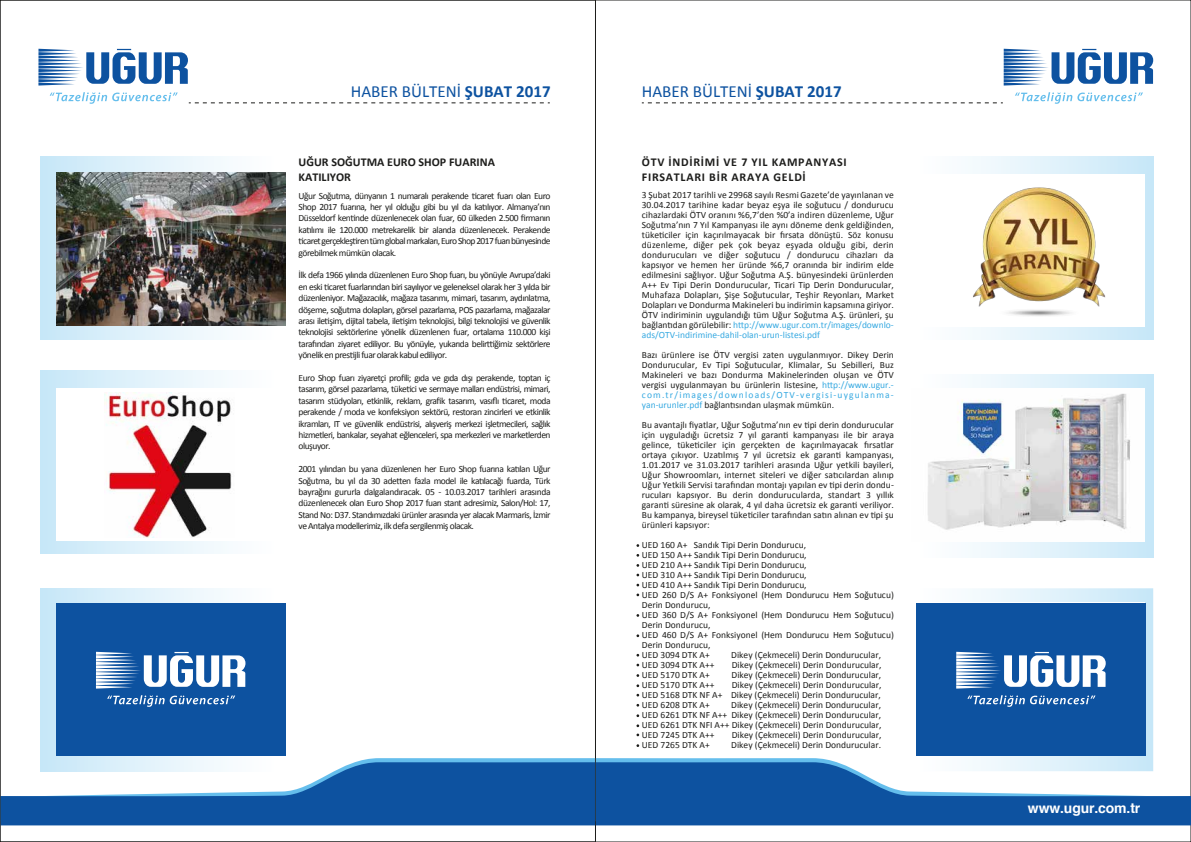
<style>
.page{position:relative;width:1191px;height:842px;background:#fff}
.page>*{position:absolute;margin:0;border:0;box-sizing:border-box;transform-origin:0 0}
.t1{font:17px "Calibri";color:#0d52a0}
.t2{font:700 14px "Helvetica";letter-spacing:-.01em;color:#fff}
.t3{font:700 12px/14.4px "Calibri";letter-spacing:.06em;color:#1d1d1b}
.t4{font:700 12px/14.4px "Calibri";color:#1d1d1b}
.t5{font:9.5px/10px "Calibri";color:#1d1d1b;text-align:justify}
.s1{font-weight:700}
.s2{color:#36a9e1}
</style>
<div class="page">
<div style="left:40px;top:370px;width:235px;height:183px;background:linear-gradient(to right,#c8e7f8,#fff)"></div>
<svg style="left:918px;top:588px;width:235px;height:183px"></svg>
<div style="left:40px;top:588px;width:235px;height:183px;background:linear-gradient(to right,#c8e7f8,#fff)"></div>
<div style="left:40px;top:156px;width:235px;height:183px;background:linear-gradient(to right,#c8e7f8,#fff)"></div>
<svg style="left:970px;top:156px;width:183px;height:183px"></svg>
<svg style="left:970px;top:374px;width:183px;height:183px"></svg>
<svg style="left:38px;top:49px;width:150px;height:37px"></svg>
<svg style="left:50px;top:92px;width:128px;height:12px"></svg>
<svg style="left:1003px;top:49px;width:150px;height:37px"></svg>
<svg style="left:1015px;top:92px;width:128px;height:12px"></svg>
<svg style="left:189px;top:102px;width:361px;height:1px"></svg>
<svg style="left:642px;top:102px;width:360px;height:1px"></svg>
<svg style="left:0;top:758px;width:1191px;height:67px"></svg>
<div style="left:915px;top:174px;width:229px;height:153px;background:#fff"></div>
<div style="left:56px;top:388px;width:230px;height:153px;background:#fff"></div>
<div style="left:56px;top:603px;width:230px;height:153px;background:#0d52a0"></div>
<svg style="left:96px;top:652px;width:149px;height:37px"></svg>
<svg style="left:107px;top:695px;width:128px;height:12px"></svg>
<div style="left:916px;top:603px;width:229px;height:153px;background:#0d52a0"></div>
<svg style="left:956px;top:652px;width:149px;height:37px"></svg>
<svg style="left:967px;top:695px;width:128px;height:12px"></svg>
<img style="left:56px;top:172px;width:229px;height:153px">
<img style="left:105px;top:392px;width:127px;height:146px">
<img style="left:973px;top:187px;width:133px;height:129px">
<img style="left:928px;top:389px;width:216px;height:153px">
<h1 class="t1" style="left:351px;top:81px;width:201px">HABER BÜLTENİ <span class="s1">ŞUBAT 2017</span></h1>
<h1 class="t1" style="left:642px;top:81px;width:201px">HABER BÜLTENİ <span class="s1">ŞUBAT 2017</span></h1>
<p class="t4" style="left:298px;top:154px;width:198px">UĞUR SOĞUTMA EURO SHOP FUARINA<br>KATILIYOR</p>
<p class="t5" style="left:298px;top:189px;width:253px;line-height:11.4px">Uğur Soğutma, dünyanın 1 numaralı perakende ticaret fuarı olan Euro Shop 2017 fuarına, her yıl olduğu gibi bu yıl da katılıyor. Almanya’nın Düsseldorf kentinde düzenlenecek olan fuar, 60 ülkeden 2.500 firmanın katılımı ile 120.000 metrekarelik bir alanda düzenlenecek. Perakende ticaret gerçekleştiren tüm global markaları, Euro Shop 2017 fuarı bünyesinde görebilmek mümkün olacak.</p>
<p class="t5" style="left:298px;top:269px;width:253px;line-height:11.4px">İlk defa 1966 yılında düzenlenen Euro Shop fuarı, bu yönüyle Avrupa’daki en eski ticaret fuarlarından biri sayılıyor ve geleneksel olarak her 3 yılda bir düzenleniyor. Mağazacılık, mağaza tasarımı, mimari, tasarım, aydınlatma, döşeme, soğutma dolapları, görsel pazarlama, POS pazarlama, mağazalar arası iletişim, dijital tabela, iletişim teknolojisi, bilgi teknolojisi ve güvenlik teknolojisi sektörlerine yönelik düzenlenen fuar, ortalama 110.000 kişi tarafından ziyaret ediliyor. Bu yönüyle, yukarıda belirttiğimiz sektörlere yönelik en prestijli fuar olarak kabul ediliyor.</p>
<p class="t5" style="left:298px;top:372px;width:253px;line-height:11.4px">Euro Shop fuarı ziyaretçi profili; gıda ve gıda dışı perakende, toptan iç tasarım, görsel pazarlama, tüketici ve sermaye malları endüstrisi, mimari, tasarım stüdyoları, etkinlik, reklam, grafik tasarım, vasıflı ticaret, moda perakende / moda ve konfeksiyon sektörü, restoran zincirleri ve etkinlik ikramları, IT ve güvenlik endüstrisi, alışveriş merkezi işletmecileri, sağlık hizmetleri, bankalar, seyahat eğlenceleri, spa merkezleri ve marketlerden oluşuyor.</p>
<p class="t5" style="left:298px;top:463px;width:253px;line-height:11.4px">2001 yılından bu yana düzenlenen her Euro Shop fuarına katılan Uğur Soğutma, bu yıl da 30 adetten fazla model ile katılacağı fuarda, Türk bayrağını gururla dalgalandıracak. 05 - 10.03.2017 tarihleri arasında düzenlenecek olan Euro Shop 2017 fuarı stant adresimiz, Salon/Hol: 17, Stand No: D37. Standımızdaki ürünler arasında yer alacak Marmaris, İzmir ve Antalya modellerimiz, ilk defa sergilenmiş olacak.</p>
<p class="t3" style="left:642px;top:154px;width:206px">ÖTV İNDİRİMİ VE 7 YIL KAMPANYASI<br>FIRSATLARI BİR ARAYA GELDİ</p>
<p class="t5" style="left:642px;top:189px;width:253px">3 Şubat 2017 tarihli ve 29968 sayılı Resmi Gazete’de yayınlanan ve 30.04.2017 tarihine kadar beyaz eşya ile soğutucu / dondurucu cihazlardaki ÖTV oranını %6,7’den %0’a indiren düzenleme, Uğur Soğutma’nın 7 Yıl Kampanyası ile aynı döneme denk geldiğinden, tüketiciler için kaçırılmayacak bir fırsata dönüştü. Söz konusu düzenleme, diğer pek çok beyaz eşyada olduğu gibi, derin dondurucuları ve diğer soğutucu / dondurucu cihazları da kapsıyor ve hemen her üründe %6,7 oranında bir indirim elde edilmesini sağlıyor. Uğur Soğutma A.Ş. bünyesindeki ürünlerden A++ Ev Tipi Derin Dondurucular, Ticari Tip Derin Dondurucular, Muhafaza Dolapları, Şişe Soğutucular, Teşhir Reyonları, Market Dolapları ve Dondurma Makineleri bu indirimin kapsamına giriyor.<br>ÖTV indiriminin uygulandığı tüm Uğur Soğutma A.Ş. ürünleri, şu bağlantıdan görülebilir: <span class="s2">http://www.ugur.com.tr/images/downlo&shy;ads/OTV-indirimine-dahil-olan-urun-listesi.pdf</span></p>
<p class="t5" style="left:642px;top:349px;width:253px">Bazı ürünlere ise ÖTV vergisi zaten uygulanmıyor. Dikey Derin Dondurucular, Ev Tipi Soğutucular, Klimalar, Su Sebilleri, Buz Makineleri ve bazı Dondurma Makinelerinden oluşan ve ÖTV vergisi uygulanmayan bu ürünlerin listesine, <span class="s2">http://www.ugur.- com.tr/images/downloads/OTV-vergisi-uygulanma&shy;yan-urunler.pdf</span> bağlantısından ulaşmak mümkün.</p>
<p class="t5" style="left:642px;top:419px;width:253px">Bu avantajlı fiyatlar, Uğur Soğutma’nın ev tipi derin dondurucular için uyguladığı ücretsiz 7 yıl garanti kampanyası ile bir araya gelince, tüketiciler için gerçekten de kaçırılmayacak fırsatlar ortaya çıkıyor. Uzatılmış 7 yıl ücretsiz ek garanti kampanyası, 1.01.2017 ve 31.03.2017 tarihleri arasında Uğur yetkili bayileri, Uğur Showroomları, internet siteleri ve diğer satıcılardan alınıp Uğur Yetkili Servisi tarafından montajı yapılan ev tipi derin dondu&shy;rucuları kapsıyor. Bu derin dondurucularda, standart 3 yıllık garanti süresine ak olarak, 4 yıl daha ücretsiz ek garanti veriliyor.<br>Bu kampanya, bireysel tüketiciler tarafından satın alınan ev tipi şu ürünleri kapsıyor:</p>
<p class="t5" style="left:642px;top:539px;width:253px;text-align:left">UED 160 A+ Sandık Tipi Derin Dondurucu,<br>UED 150 A++ Sandık Tipi Derin Dondurucu,<br>UED 210 A++ Sandık Tipi Derin Dondurucu,<br>UED 310 A++ Sandık Tipi Derin Dondurucu,<br>UED 410 A++ Sandık Tipi Derin Dondurucu,<br>UED 260 D/S A+ Fonksiyonel (Hem Dondurucu Hem Soğutucu)<br>Derin Dondurucu,<br>UED 360 D/S A+ Fonksiyonel (Hem Dondurucu Hem Soğutucu)<br>Derin Dondurucu,<br>UED 460 D/S A+ Fonksiyonel (Hem Dondurucu Hem Soğutucu)<br>Derin Dondurucu,<br>UED 3094 DTK A+</p>
<p class="t5" style="left:731px;top:649px;width:151px">Dikey (Çekmeceli) Derin Dondurucular,</p>
<p class="t5" style="left:642px;top:659px;width:74px">UED 3094 DTK A++</p>
<p class="t5" style="left:731px;top:659px;width:151px">Dikey (Çekmeceli) Derin Dondurucular,</p>
<p class="t5" style="left:642px;top:669px;width:69px">UED 5170 DTK A+</p>
<p class="t5" style="left:731px;top:669px;width:151px">Dikey (Çekmeceli) Derin Dondurucular,</p>
<p class="t5" style="left:642px;top:679px;width:74px">UED 5170 DTK A++</p>
<p class="t5" style="left:642px;top:679px;width:241px;text-indent:90px">Dikey (Çekmeceli) Derin Dondurucular, UED 5168 DTK NF A+ Dikey (Çekmeceli) Derin Dondurucular, UED 6208 DTK A+</p>
<p class="t5" style="left:642px;top:699px;width:241px;text-indent:89px">Dikey (Çekmeceli) Derin Dondurucular, UED 6261 DTK NF A++ Dikey (Çekmeceli) Derin Dondurucular, UED 6261 DTK NFI A++ Dikey (Çekmeceli) Derin Dondurucular, UED 7245 DTK A++</p>
<p class="t5" style="left:731px;top:729px;width:151px">Dikey (Çekmeceli) Derin Dondurucular,</p>
<p class="t5" style="left:642px;top:739px;width:69px">UED 7265 DTK A+</p>
<p class="t5" style="left:731px;top:739px;width:151px">Dikey (Çekmeceli) Derin Dondurucular.</p>
<h2 class="t2" style="left:1028px;top:797px;width:114px">www.ugur.com.tr</h2>
</div>
